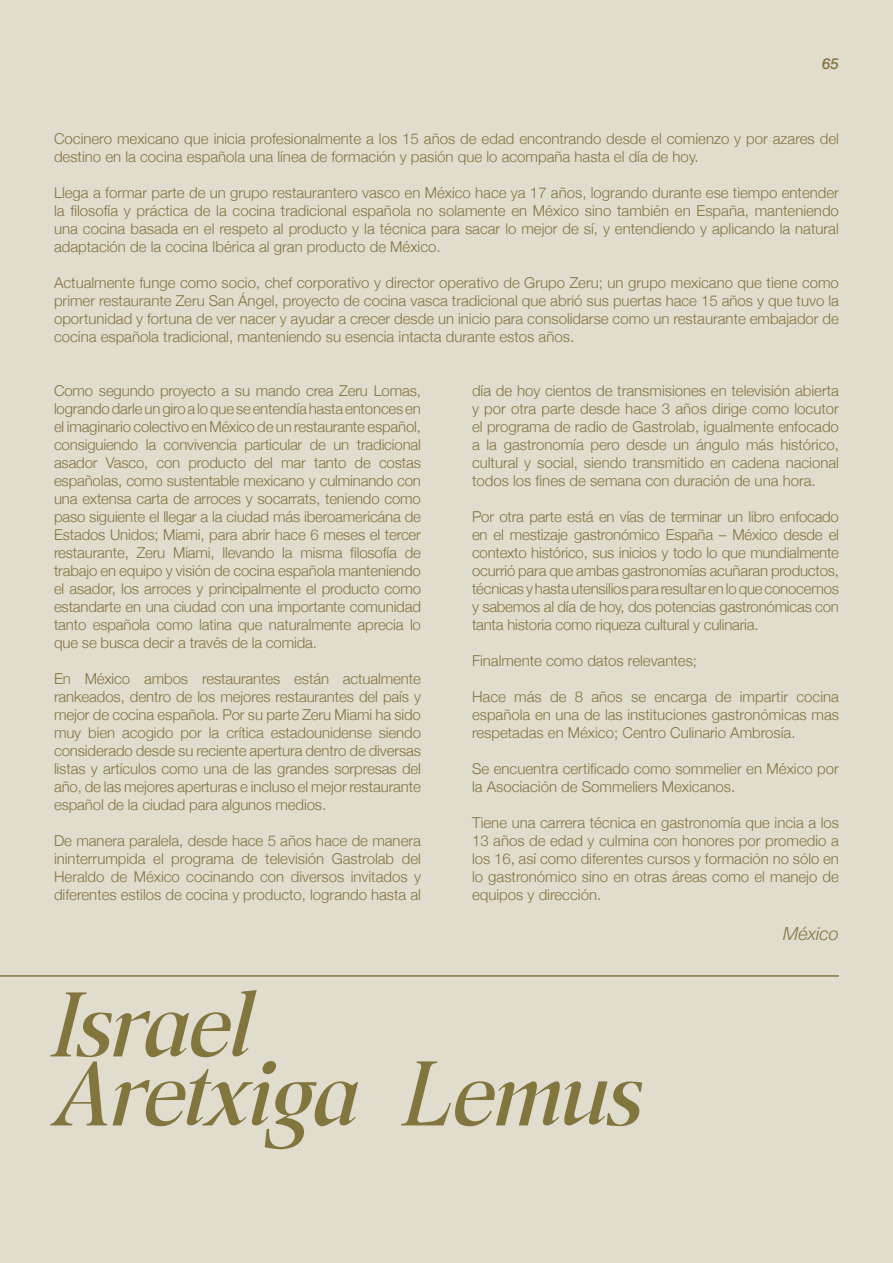
<style>
.page{position:relative;width:893px;height:1263px;background:#e0ddcf}
.page>*{position:absolute;margin:0;border:0;box-sizing:border-box;transform-origin:0 0}
.t1{font:italic 75px/69px "Frenstyle";letter-spacing:-.01em;color:#83753e}
.t2{font:italic 300 18px "Helvetica Neue";color:#83753e}
.t3{font:300 15px/18px "Helvetica Neue";color:#83753e;text-align:justify}
.t4{font:italic 500 15px "Helvetica Neue";color:#83753e}
</style>
<div class="page">
<hr style="left:0;top:975px;width:839px;height:2px;background:#83753e">
<p class="t4" style="left:822px;top:50px;width:18px">65</p>
<p class="t3" style="left:54px;top:129px;width:786px">Cocinero mexicano que inicia profesionalmente a los 15 años de edad encontrando desde el comienzo y por azares del destino en la cocina española una línea de formación y pasión que lo acompaña hasta el día de hoy.</p>
<p class="t3" style="left:54px;top:183px;width:786px">Llega a formar parte de un grupo restaurantero vasco en México hace ya 17 años, logrando durante ese tiempo entender la filosofía y práctica de la cocina tradicional española no solamente en México sino también en España, manteniendo una cocina basada en el respeto al producto y la técnica para sacar lo mejor de sí, y entendiendo y aplicando la natural adaptación de la cocina Ibérica al gran producto de México.</p>
<p class="t3" style="left:54px;top:273px;width:786px">Actualmente funge como socio, chef corporativo y director operativo de Grupo Zeru; un grupo mexicano que tiene como primer restaurante Zeru San Ángel, proyecto de cocina vasca tradicional que abrió sus puertas hace 15 años y que tuvo la oportunidad y fortuna de ver nacer y ayudar a crecer desde un inicio para consolidarse como un restaurante embajador de cocina española tradicional, manteniendo su esencia intacta durante estos años.</p>
<p class="t3" style="left:54px;top:381px;width:368px">Como segundo proyecto a su mando crea Zeru Lomas, logrando darle un giro a lo que se entendía hasta entonces en el imaginario colectivo en México de un restaurante español, consiguiendo la convivencia particular de un tradicional asador Vasco, con producto del mar tanto de costas españolas, como sustentable mexicano y culminando con una extensa carta de arroces y socarrats, teniendo como paso siguiente el llegar a la ciudad más iberoamericána de Estados Unidos; Miami, para abrir hace 6 meses el tercer restaurante, Zeru Miami, llevando la misma filosofía de trabajo en equipo y visión de cocina española manteniendo el asador, los arroces y principalmente el producto como estandarte en una ciudad con una importante comunidad tanto española como latina que naturalmente aprecia lo que se busca decir a través de la comida.</p>
<p class="t3" style="left:54px;top:669px;width:368px">En México ambos restaurantes están actualmente rankeados, dentro de los mejores restaurantes del país y mejor de cocina española. Por su parte Zeru Miami ha sido muy bien acogido por la crítica estadounidense siendo considerado desde su reciente apertura dentro de diversas listas y artículos como una de las grandes sorpresas del año, de las mejores aperturas e incluso el mejor restaurante español de la ciudad para algunos medios.</p>
<p class="t3" style="left:54px;top:831px;width:368px">De manera paralela, desde hace 5 años hace de manera ininterrumpida el programa de televisión Gastrolab del Heraldo de México cocinando con diversos invitados y diferentes estilos de cocina y producto, logrando hasta al</p>
<p class="t3" style="left:472px;top:381px;width:368px">día de hoy cientos de transmisiones en televisión abierta y por otra parte desde hace 3 años dirige como locutor el programa de radio de Gastrolab, igualmente enfocado a la gastronomía pero desde un ángulo más histórico, cultural y social, siendo transmitido en cadena nacional todos los fines de semana con duración de una hora.</p>
<p class="t3" style="left:472px;top:507px;width:368px">Por otra parte está en vías de terminar un libro enfocado en el mestizaje gastronómico España – México desde el contexto histórico, sus inicios y todo lo que mundialmente ocurrió para que ambas gastronomías acuñaran productos, técnicas y hasta utensilios para resultar en lo que conocemos y sabemos al día de hoy, dos potencias gastronómicas con tanta historia como riqueza cultural y culinaria.</p>
<p class="t3" style="left:472px;top:651px;width:227px">Finalmente como datos relevantes;</p>
<p class="t3" style="left:472px;top:687px;width:368px">Hace más de 8 años se encarga de impartir cocina española en una de las instituciones gastronómicas mas respetadas en México; Centro Culinario Ambrosía.</p>
<p class="t3" style="left:472px;top:759px;width:368px">Se encuentra certificado como sommelier en México por la Asociación de Sommeliers Mexicanos.</p>
<p class="t3" style="left:472px;top:813px;width:368px">Tiene una carrera técnica en gastronomía que incia a los 13 años de edad y culmina con honores por promedio a los 16, así como diferentes cursos y formación no sólo en lo gastronómico sino en otras áreas como el manejo de equipos y dirección.</p>
<p class="t2" style="left:783px;top:919px;width:57px">México</p>
<h1 class="t1" style="left:54px;top:981px;width:589px">Israel<br>Aretxiga Lemus</h1>
</div>
